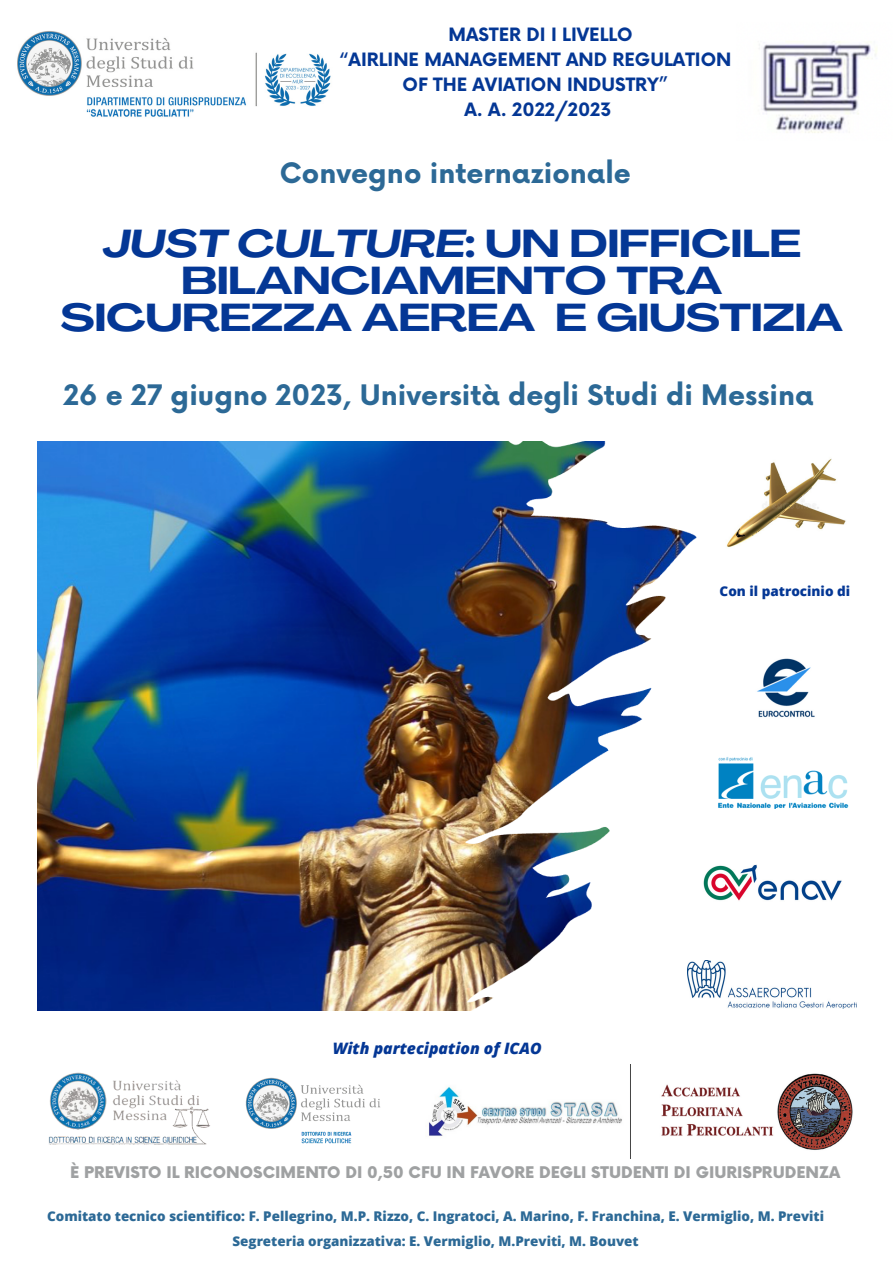
<style>
.page{position:relative;width:893px;height:1263px;background:#fff}
.page>*{position:absolute;margin:0;border:0;box-sizing:border-box;transform-origin:0 0}
.t1{font:700 38.4px/37.1px "Agrandir Grand";color:#043795;text-align:center}
.t2{font:700 27.53px "Now";color:#2c6996}
.t3{font:700 17.92px "Now";color:#043795}
.t4{font:italic 800 15.75px "Open Sans";color:#043795}
.t5{font:900 15.67px "Now";color:#9fa1a2}
.t6{font:800 13.5px "Open Sans";color:#043795}
.t7{font:800 13.42px "Open Sans";color:#2c6996}
.s1{font-style:italic}
</style>
<div class="page">
<img style="left:17px;top:31px;width:314px;height:86px">
<img style="left:759px;top:41px;width:118px;height:92px">
<img style="left:38px;top:442px;width:659px;height:568px">
<img style="left:245px;top:1077px;width:135px;height:67px">
<img style="left:48px;top:1072px;width:162px;height:73px">
<img style="left:426px;top:1086px;width:196px;height:51px">
<img style="left:727px;top:458px;width:119px;height:90px">
<img style="left:661px;top:1073px;width:192px;height:77px">
<img style="left:718px;top:757px;width:131px;height:51px">
<img style="left:703px;top:864px;width:139px;height:37px">
<img style="left:757px;top:658px;width:58px;height:60px">
<img style="left:687px;top:960px;width:169px;height:49px">
<p class="t3" style="left:449px;top:25px;width:185px">MASTER DI I LIVELLO</p>
<p class="t3" style="left:339px;top:50px;width:394px">“AIRLINE MANAGEMENT AND REGULATION</p>
<p class="t3" style="left:402px;top:75px;width:267px">OF THE AVIATION INDUSTRY”</p>
<p class="t3" style="left:464px;top:100px;width:149px">A. A. 2022/2023</p>
<p class="t2" style="left:280px;top:158px;width:353px">Convegno internazionale</p>
<p class="t1" style="left:61px;top:229px;width:784px"><span class="s1">JUST CULTURE</span>: UN DIFFICILE<br>BILANCIAMENTO TRA<br>SICUREZZA AEREA E GIUSTIZIA</p>
<p class="t2" style="left:63px;top:380px;width:751px">26 e 27 giugno 2023, Università degli Studi di Messina</p>
<p class="t4" style="left:333px;top:1037px;width:210px">With partecipation of ICAO</p>
<p class="t6" style="left:719px;top:581px;width:132px">Con il patrocinio di</p>
<p class="t5" style="left:70px;top:1164px;width:771px">È PREVISTO IL RICONOSCIMENTO DI 0,50 CFU IN FAVORE DEGLI STUDENTI DI GIURISPRUDENZA</p>
<p class="t7" style="left:47px;top:1206px;width:778px">Comitato tecnico scientifico: F. Pellegrino, M.P. Rizzo, C. Ingratoci, A. Marino, F. Franchina, E. Vermiglio, M. Previti</p>
<p class="t7" style="left:232px;top:1232px;width:408px">Segreteria organizzativa: E. Vermiglio, M.Previti, M. Bouvet</p>
</div>
